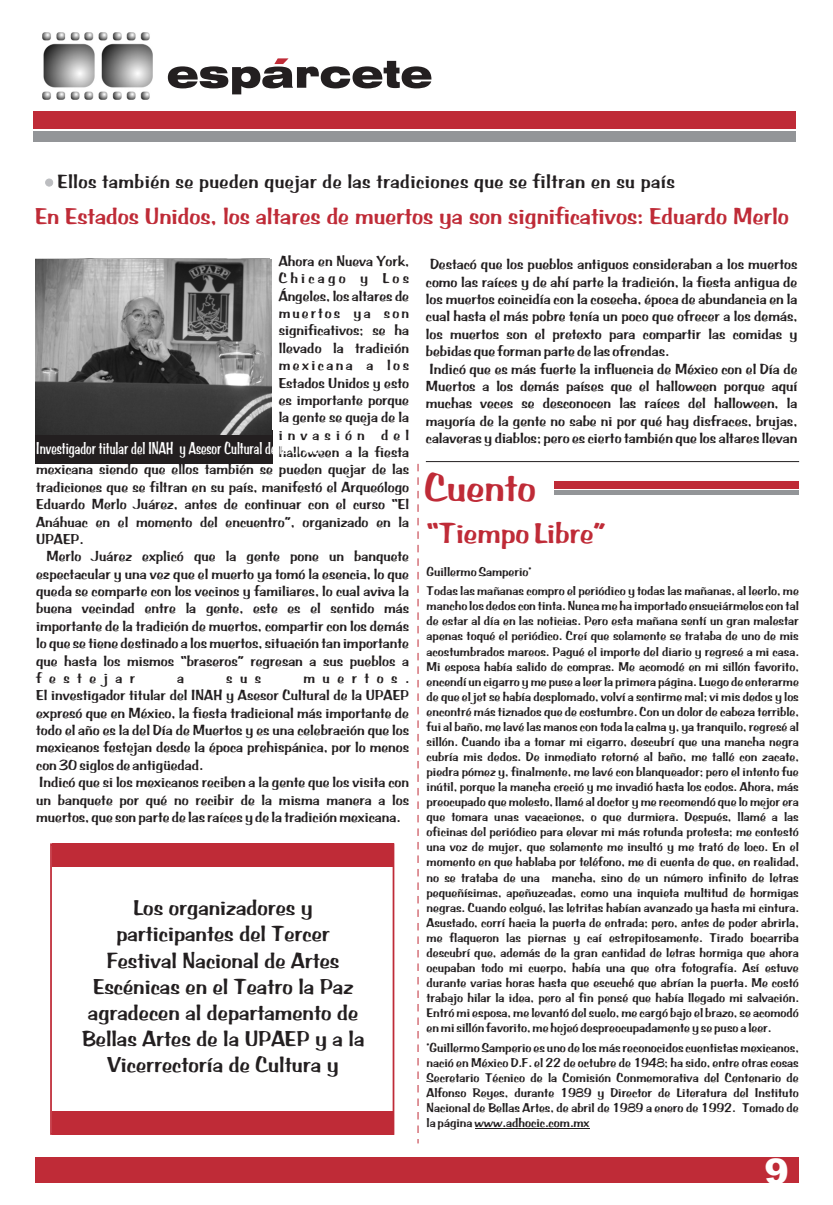
<style>
.page{position:relative;width:833px;height:1205px;background:#fff}
.page>*{position:absolute;margin:0;border:0;box-sizing:border-box;transform-origin:0 0}
.t1{font:40px "BRADDON";color:#bf2b37}
.t2{font:900 35.5px "Arial";color:#fff}
.t3{font:30px "BRADDON";color:#bf2b37}
.t4{font:23.88px "BRADDON";color:#bf2b37}
.t5{font:22.5px/26px "BRADDON";color:#231f20;text-align:center}
.t6{font:20px "BRADDON";letter-spacing:.02em;color:#231f20}
.t7{font:17.5px "BRADDON";color:#fff;scale:.69 1}
.t8{font:15px/17.4px "BRADDON";color:#231f20}
.t9{font:15px "BRADDON";letter-spacing:.14em;color:#231f20}
.t10{font:15px "BRADDON";letter-spacing:.165em;color:#231f20}
.t11{font:15px "BRADDON";letter-spacing:.215em;color:#231f20}
.t12{font:15px "BRADDON";letter-spacing:.34em;color:#231f20}
.t13{font:15px "BRADDON";letter-spacing:.5em;color:#231f20}
.t14{font:13px/15px "BRADDON";color:#231f20;text-align:justify}
</style>
<div class="page">
<div style="left:35px;top:1157px;width:763px;height:25px;background:#bf2b37"></div>
<div style="left:33px;top:111px;width:763px;height:18px;background:#bf2b37"></div>
<div style="left:33px;top:131px;width:763px;height:11px;background:#939598"></div>
<svg style="left:168px;top:58px;width:263px;height:36px"></svg>
<img style="left:43px;top:32px;width:110px;height:68px">
<hr style="left:426px;top:461px;width:373px;height:1px;background:#231f20">
<hr style="left:475px;top:1128px;width:114px;height:1px;background:#231f20">
<svg style="left:418px;top:464px;width:1px;height:679px"></svg>
<div style="left:45px;top:179px;width:8px;height:7px;background:#bcbdc0;border:1px solid #bcbdc0;border-radius:50%"></div>
<div style="left:52px;top:843px;width:341px;height:24px;background:#bf2b37"></div>
<div style="left:52px;top:1111px;width:341px;height:24px;background:#bf2b37"></div>
<div style="left:35px;top:430px;width:238px;height:34px;background:#231f20"></div>
<div style="left:554px;top:481px;width:244px;height:7px;background:#bf2b37"></div>
<hr style="left:554px;top:491px;width:244px;height:4px;background:#939598">
<img style="left:35px;top:259px;width:236px;height:176px">
<h3 class="t6" style="left:58px;top:169px;width:619px">Ellos también se pueden quejar de las tradiciones que se filtran en su país</h3>
<h3 class="t4" style="left:35px;top:202px;width:755px">En Estados Unidos, los altares de muertos ya son significativos: Eduardo Merlo</h3>
<p class="t8" style="left:426px;top:256px;width:373px">Destacó que los pueblos antiguos consideraban a los muertos como las raíces y de ahí parte la tradición, la fiesta antigua de los muertos coincidía con la cosecha, época de abundancia en la cual hasta el más pobre tenía un poco que ofrecer a los demás, los muertos son el pretexto para compartir las comidas y bebidas que forman parte de las ofrendas.<br>Indicó que es más fuerte la influencia de México con el Día de Muertos a los demás países que el halloween porque aquí muchas veces se desconocen las raíces del halloween, la mayoría de la gente no sabe ni por qué hay disfraces, brujas, calaveras y diablos; pero es cierto también que los altares llevan</p>
<p class="t8" style="left:279px;top:253px;width:132px">Ahora en Nueva York,</p>
<p class="t11" style="left:279px;top:270px;width:132px">Chicago y Los</p>
<p class="t8" style="left:279px;top:288px;width:132px">Ángeles, los altares de</p>
<p class="t9" style="left:279px;top:304px;width:132px">muertos ya son</p>
<p class="t8" style="left:279px;top:322px;width:132px">significativos; se ha</p>
<p class="t8" style="left:279px;top:340px;width:132px">llevado la tradición</p>
<p class="t10" style="left:279px;top:356px;width:132px">mexicana a los</p>
<p class="t8" style="left:279px;top:374px;width:132px">Estados Unidos y esto</p>
<p class="t8" style="left:279px;top:392px;width:132px">es importante porque</p>
<p class="t8" style="left:279px;top:409px;width:132px">la gente se queja de la</p>
<p class="t12" style="left:279px;top:426px;width:132px">invasión del</p>
<p class="t8" style="left:279px;top:444px;width:132px">halloween a la fiesta</p>
<p class="t8" style="left:36px;top:461px;width:374px">mexicana siendo que ellos también se pueden quejar de las</p>
<p class="t8" style="left:36px;top:479px;width:374px">tradiciones que se filtran en su país, manifestó el Arqueólogo</p>
<p class="t8" style="left:36px;top:496px;width:374px">Eduardo Merlo Juárez, antes de continuar con el curso “El</p>
<p class="t8" style="left:36px;top:513px;width:374px">Anáhuac en el momento del encuentro”, organizado en la</p>
<p class="t8" style="left:36px;top:531px;width:49px">UPAEP.</p>
<p class="t8" style="left:46px;top:548px;width:364px">Merlo Juárez explicó que la gente pone un banquete</p>
<p class="t8" style="left:36px;top:565px;width:374px">espectacular y una vez que el muerto ya tomó la esencia, lo que</p>
<p class="t8" style="left:36px;top:583px;width:374px">queda se comparte con los vecinos y familiares, lo cual aviva la</p>
<p class="t8" style="left:36px;top:600px;width:374px">buena vecindad entre la gente, este es el sentido más</p>
<p class="t8" style="left:36px;top:618px;width:374px">importante de la tradición de muertos, compartir con los demás</p>
<p class="t8" style="left:36px;top:635px;width:374px">lo que se tiene destinado a los muertos, situación tan importante</p>
<p class="t8" style="left:36px;top:652px;width:374px">que hasta los mismos “braseros” regresan a sus pueblos a</p>
<p class="t13" style="left:36px;top:669px;width:100px">festejar</p>
<p class="t8" style="left:177px;top:670px;width:8px">a</p>
<p class="t8" style="left:226px;top:670px;width:37px">sus</p>
<h3 class="t7" style="left:36px;top:438px;width:421px">Investigador titular del INAH y Asesor Cultural de la UPAEP</h3>
<h1 class="t1" style="left:424px;top:465px;width:113px">Cuento</h1>
<h3 class="t3" style="left:427px;top:515px;width:180px">“Tiempo Libre”</h3>
<p class="t14" style="left:427px;top:562px;width:374px;line-height:19.8px">Guillermo Samperio*<br>Todas las mañanas compro el periódico y todas las mañanas, al leerlo, me</p>
<p class="t14" style="left:426px;top:599px;width:374px">mancho los dedos con tinta. Nunca me ha importado ensuciármelos con tal de estar al día en las noticias. Pero esta mañana sentí un gran malestar apenas toqué el periódico. Creí que solamente se trataba de uno de mis acostumbrados mareos. Pagué el importe del diario y regresé a mi casa.<br>Mi esposa había salido de compras. Me acomodé en mi sillón favorito, encendí un cigarro y me puse a leer la primera página. Luego de enterarme de que el jet se había desplomado, volví a sentirme mal; vi mis dedos y los encontré más tiznados que de costumbre. Con un dolor de cabeza terrible, fui al baño, me lavé las manos con toda la calma y, ya tranquilo, regresé al sillón. Cuando iba a tomar mi cigarro, descubrí que una mancha negra cubría mis dedos. De inmediato retorné al baño, me tallé con zacate, piedra pómez y, finalmente, me lavé con blanqueador; pero el intento fue inútil, porque la mancha creció y me invadió hasta los codos. Ahora, más preocupado que molesto, llamé al doctor y me recomendó que lo mejor era que tomara unas vacaciones, o que durmiera. Después, llamé a las oficinas del periódico para elevar mi más rotunda protesta; me contestó una voz de mujer, que solamente me insultó y me trató de loco. En el momento en que hablaba por teléfono, me di cuenta de que, en realidad, no se trataba de una mancha, sino de un número infinito de letras pequeñísimas, apeñuzcadas, como una inquieta multitud de hormigas negras. Cuando colgué, las letritas habían avanzado ya hasta mi cintura.<br>Asustado, corrí hacia la puerta de entrada; pero, antes de poder abrirla, me flaqueron las piernas y caí estrepitosamente. Tirado bocarriba descubrí que, además de la gran cantidad de letras hormiga que ahora ocupaban todo mi cuerpo, había una que otra fotografía. Así estuve durante varias horas hasta que escuché que abrían la puerta. Me costó trabajo hilar la idea, pero al fin pensé que había llegado mi salvación.<br>Entró mi esposa, me levantó del suelo, me cargó bajo el brazo, se acomodó en mi sillón favorito, me hojeó despreocupadamente y se puso a leer.</p>
<p class="t14" style="left:426px;top:1040px;width:374px">*Guillermo Samperio es uno de los más reconocidos cuentistas mexicanos, nació en México D.F. el 22 de octubre de 1948; ha sido, entre otras cosas Secretario Técnico de la Comisión Conmemorativa del Centenario de Alfonso Reyes, durante 1989 y Director de Literatura del Instituto Nacional de Bellas Artes, de abril de 1989 a enero de 1992. Tomado de la página www.adhocic.com.mx</p>
<p class="t8" style="left:36px;top:670px;width:374px;text-indent:267px">muertos.<br>El investigador titular del INAH y Asesor Cultural de la UPAEP expresó que en México, la fiesta tradicional más importante de todo el año es la del Día de Muertos y es una celebración que los mexicanos festejan desde la época prehispánica, por lo menos con 30 siglos de antigüedad.<br>Indicó que si los mexicanos reciben a la gente que los visita con un banquete por qué no recibir de la misma manera a los muertos, que son parte de las raíces y de la tradición mexicana.</p>
<h3 class="t5" style="left:82px;top:896px;width:284px">Los organizadores y participantes del Tercer<br>Festival Nacional de Artes<br>Escénicas en el Teatro la Paz agradecen al departamento de<br>Bellas Artes de la UPAEP y a la<br>Vicerrectoría de Cultura y</h3>
<h2 class="t2" style="left:764px;top:1158px;width:26px">9</h2>
</div>
